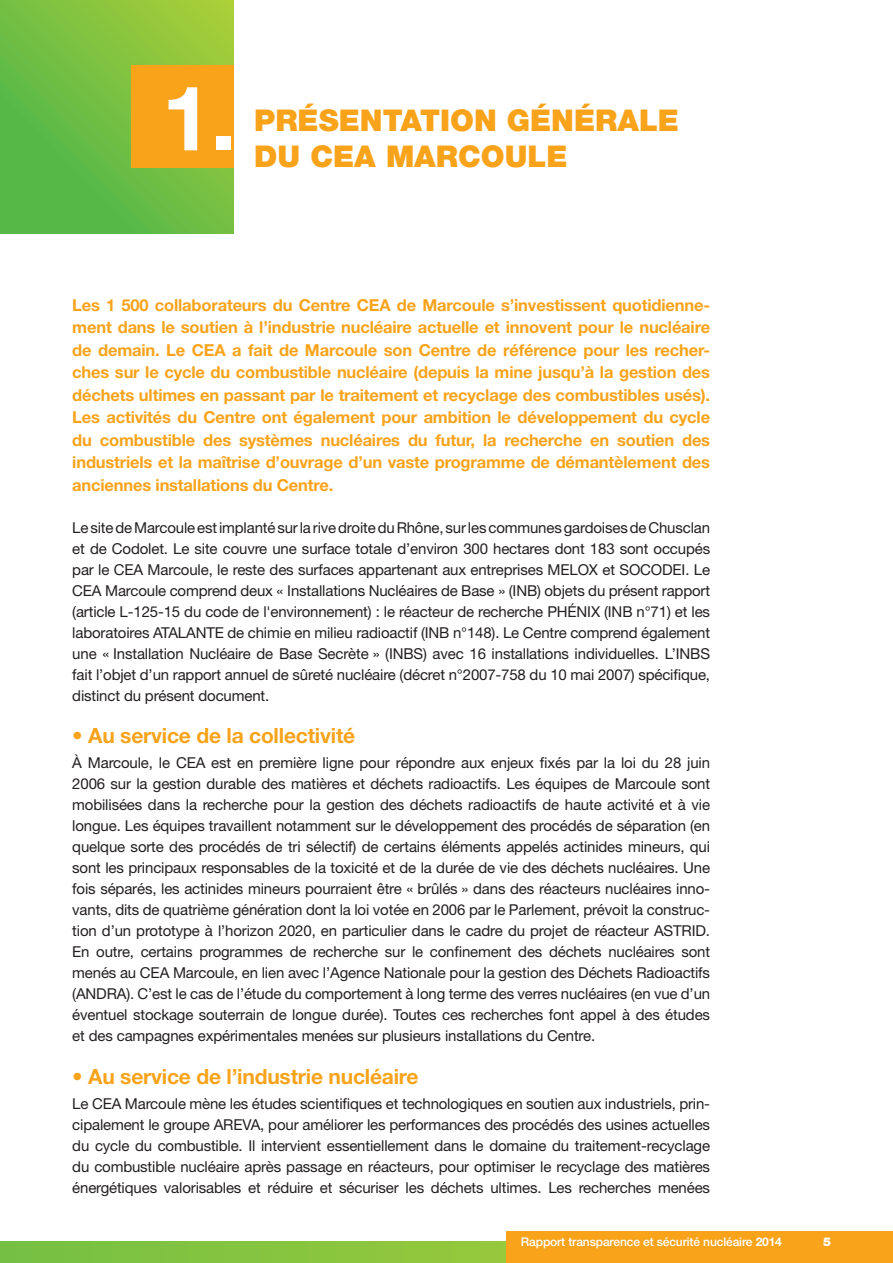
<style>
.page{position:relative;width:893px;height:1263px;background:#fff}
.page>*{position:absolute;margin:0;border:0;box-sizing:border-box;transform-origin:0 0}
.t1{font:700 90px "Helvetica Neue";color:#fff}
._1_TITRES_DE_PAGES{font:900 30px "Helvetica Neue";color:#f9a31b}
.sous-titre_présentat{font:700 21px "Helvetica Neue";letter-spacing:-.01em;color:#f9a31b}
.Chapô_présentation{font:700 16.5px/22.5px "Helvetica Neue";letter-spacing:-.01em;color:#f9a31b;text-align:justify}
.t2{font:15px/21px "Helvetica Neue";letter-spacing:-.01em;color:#231f20;text-align:justify}
.t3{font:500 12px "Helvetica Neue";letter-spacing:-.01em;color:#fff}
.t4{font:900 12px "Helvetica Neue";color:#fff}
.s1{font-weight:700}
</style>
<div class="page">
<svg style="left:0;top:1241px;width:506px;height:22px;background:#85c33f"></svg>
<svg style="left:0;top:0;width:234px;height:234px;background:#71bf42"></svg>
<div style="left:506px;top:1231px;width:387px;height:32px;background:#f9a31b"></div>
<div style="left:131px;top:66px;width:103px;height:102px;background:#f9a31b"></div>
<p class="t1" style="left:162px;top:63px;width:76px">1.</p>
<p class="_1_TITRES_DE_PAGES" style="left:254px;top:103px;width:426px">PRÉSENTATION GÉNÉRALE</p>
<p class="_1_TITRES_DE_PAGES" style="left:254px;top:139px;width:315px">DU CEA MARCOULE</p>
<p class="Chapô_présentation" style="left:72px;top:293px;width:639px">Les 1 500 collaborateurs du Centre CEA de Marcoule s’investissent quotidienne&shy;ment dans le soutien à l’industrie nucléaire actuelle et innovent pour le nucléaire de demain. Le CEA a fait de Marcoule son Centre de référence pour les recher&shy;ches sur le cycle du combustible nucléaire (depuis la mine jusqu’à la gestion des déchets ultimes en passant par le traitement et recyclage des combustibles usés).<br>Les activités du Centre ont également pour ambition le développement du cycle du combustible des systèmes nucléaires du futur, la recherche en soutien des industriels et la maîtrise d’ouvrage d’un vaste programme de démantèlement des anciennes installations du Centre.</p>
<p class="t2" style="left:72px;top:517px;width:639px">Le site deMarcoule est implanté sur larive droite duRhône, sur les communes gardoises deChusclan et de Codolet. Le site couvre une surface totale d’environ 300 hectares dont 183 sont occupés par le CEA Marcoule, le reste des surfaces appartenant aux entreprises MELOX et SOCODEI. Le CEA Marcoule comprend deux « Installations Nucléaires de Base » (INB) objets du présent rapport (article L-125-15 du code de l'environnement) : le réacteur de recherche PHÉNIX (INB n°71) et les laboratoires ATALANTE de chimie en milieu radioactif (INB n°148). Le Centre comprend également une « Installation Nucléaire de Base Secrète » (INBS) avec 16 installations individuelles. L’INBS fait l’objet d’un rapport annuel de sûreté nucléaire (décret n°2007-758 du 10 mai 2007) spécifique, distinct du présent document.</p>
<p class="sous-titre_présentat" style="left:72px;top:723px;width:284px">• Au service de la collectivité</p>
<p class="t2" style="left:72px;top:752px;width:639px">À Marcoule, le CEA est en première ligne pour répondre aux enjeux fixés par la loi du 28 juin 2006 sur la gestion durable des matières et déchets radioactifs. Les équipes de Marcoule sont mobilisées dans la recherche pour la gestion des déchets radioactifs de haute activité et à vie longue. Les équipes travaillent notamment sur le développement des procédés de séparation (en quelque sorte des procédés de tri sélectif) de certains éléments appelés actinides mineurs, qui sont les principaux responsables de la toxicité et de la durée de vie des déchets nucléaires. Une fois séparés, les actinides mineurs pourraient être « brûlés » dans des réacteurs nucléaires inno&shy;vants, dits de quatrième génération dont la loi votée en 2006 par le Parlement, prévoit la construc&shy;tion d’un prototype à l’horizon 2020, en particulier dans le cadre du projet de réacteur ASTRID.<br>En outre, certains programmes de recherche sur le confinement des déchets nucléaires sont menés au CEA Marcoule, en lien avec l’Agence Nationale pour la gestion des Déchets Radioactifs (ANDRA). C’est le cas de l’étude du comportement à long terme des verres nucléaires (en vue d’un éventuel stockage souterrain de longue durée). Toutes ces recherches font appel à des études et des campagnes expérimentales menées sur plusieurs installations du Centre.</p>
<p class="sous-titre_présentat" style="left:72px;top:1063px;width:348px">• Au service de l’industrie nucléaire</p>
<p class="t2" style="left:72px;top:1093px;width:639px">Le CEA Marcoule mène les études scientifiques et technologiques en soutien aux industriels, prin&shy;cipalement le groupe AREVA, pour améliorer les performances des procédés des usines actuelles du cycle du combustible. Il intervient essentiellement dans le domaine du traitement-recyclage du combustible nucléaire après passage en réacteurs, pour optimiser le recyclage des matières énergétiques valorisables et réduire et sécuriser les déchets ultimes. Les recherches menées</p>
<p class="t3" style="left:521px;top:1235px;width:263px">Rapport transparence et sécurité nucléaire <span class="s1">2014</span></p>
<p class="t4" style="left:823px;top:1235px;width:10px">5</p>
</div>
